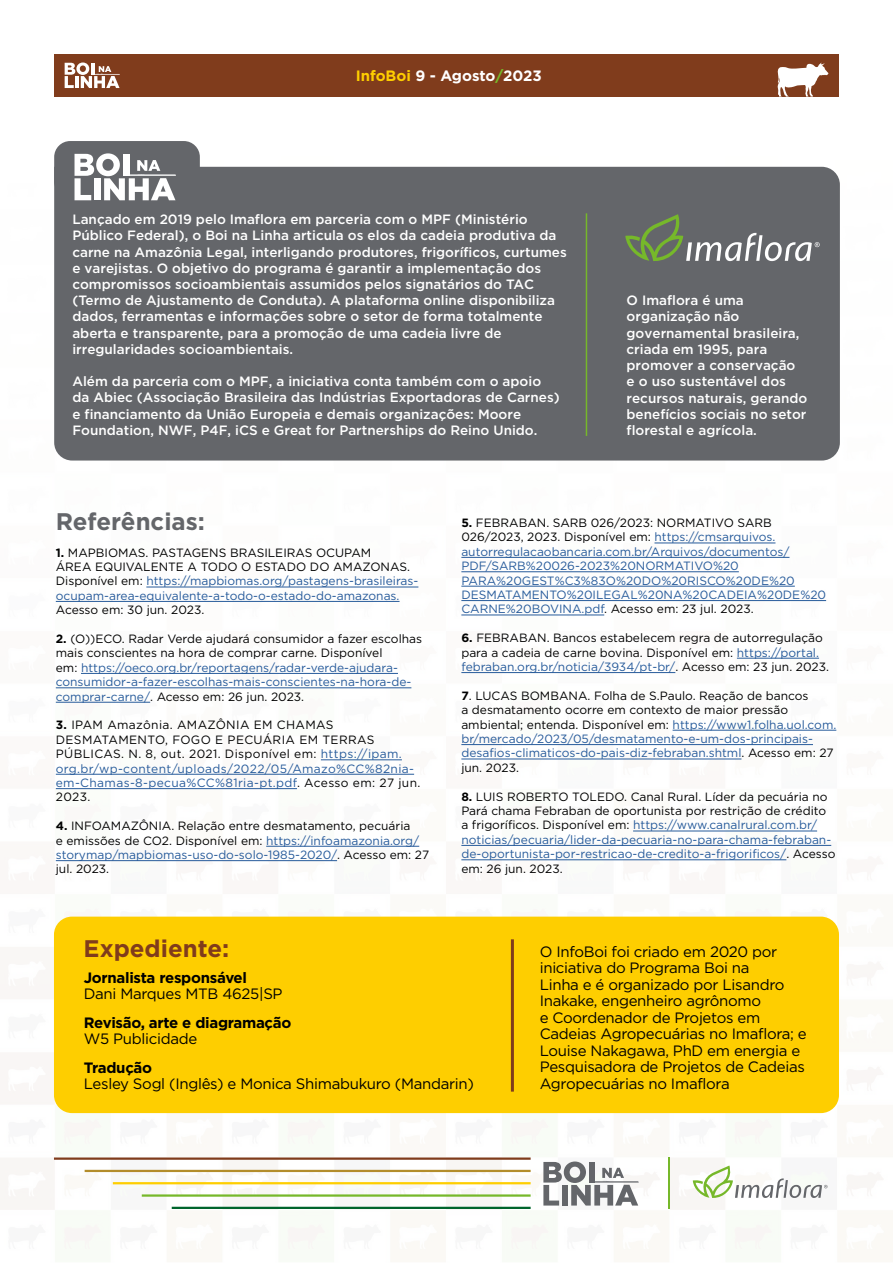
<style>
.page{position:relative;width:893px;height:1263px;background:#fff}
.page>*{position:absolute;margin:0;border:0;box-sizing:border-box;transform-origin:0 0}
.t1{font:700 24px "Gotham";color:#64666a}
.t2{font:700 24px "Gotham";color:#803c1c}
.t3{font:15px/16.5px "Gotham";letter-spacing:-.02em;color:#000}
.t4{font:700 15px "Gotham";letter-spacing:-.02em;color:#000}
.t5{font:700 15px "Gotham";color:#fff}
.t6{font:500 13.5px/16.2px "Gotham";color:#fff}
.t7{font:12px/14.4px "Gotham";color:#000}
.t8{font:12px/14.4px "Gotham";color:#275b9b}
.t9{font:12px/14.4px "Gotham";letter-spacing:.03em;color:#000}
.s1{color:#fece00}
.s2{color:#76b82a}
.s3{font-weight:700;color:#000}
.s4{color:#000}
.s5{font-weight:700}
.s6{color:#275b9b}
</style>
<div class="page">
<img style="left:0;top:141px;width:883px;height:1108px">
<div style="left:54px;top:54px;width:785px;height:43px;background:#803c1c"></div>
<svg style="left:777px;top:62px;width:51px;height:35px"></svg>
<svg style="left:65px;top:63px;width:55px;height:25px"></svg>
<div style="left:54px;top:917px;width:785px;height:196px;background:#fece00;border-radius:18px"></div>
<hr style="left:54px;top:1157px;width:477px;height:3px;background:#803c1c">
<hr style="left:85px;top:1170px;width:446px;height:2px;background:#b38d2b">
<hr style="left:113px;top:1182px;width:418px;height:2px;background:#fece00">
<hr style="left:142px;top:1194px;width:389px;height:3px;background:#76b82a">
<hr style="left:172px;top:1207px;width:359px;height:2px;background:#00652d">
<hr style="left:668px;top:1157px;width:2px;height:51px;background:#76b82a">
<svg style="left:693px;top:1165px;width:134px;height:33px"></svg>
<svg style="left:543px;top:1161px;width:96px;height:44px"></svg>
<div style="left:54px;top:167px;width:786px;height:293px;background:#64666a"></div>
<div style="left:54px;top:141px;width:146px;height:56px;background:#64666a;border-radius:16px"></div>
<svg style="left:625px;top:214px;width:195px;height:47px;background:#757c74"></svg>
<svg style="left:75px;top:153px;width:101px;height:47px"></svg>
<hr style="left:586px;top:213px;width:1px;height:223px;background:#76b82a">
<hr style="left:146px;top:587px;width:272px;height:1px;background:#275b9b">
<hr style="left:56px;top:601px;width:343px;height:1px;background:#275b9b">
<hr style="left:81px;top:673px;width:317px;height:1px;background:#275b9b">
<hr style="left:56px;top:687px;width:355px;height:1px;background:#275b9b">
<hr style="left:56px;top:702px;width:94px;height:1px;background:#275b9b">
<hr style="left:321px;top:759px;width:81px;height:1px;background:#275b9b">
<hr style="left:56px;top:774px;width:358px;height:1px;background:#275b9b">
<hr style="left:56px;top:788px;width:241px;height:1px;background:#275b9b">
<hr style="left:266px;top:846px;width:153px;height:1px;background:#275b9b">
<hr style="left:56px;top:860px;width:281px;height:1px;background:#275b9b">
<hr style="left:654px;top:543px;width:121px;height:1px;background:#275b9b">
<hr style="left:461px;top:557px;width:328px;height:1px;background:#275b9b">
<hr style="left:461px;top:571px;width:278px;height:1px;background:#275b9b">
<hr style="left:461px;top:586px;width:334px;height:1px;background:#275b9b">
<hr style="left:461px;top:600px;width:365px;height:1px;background:#275b9b">
<hr style="left:461px;top:615px;width:143px;height:1px;background:#275b9b">
<hr style="left:737px;top:658px;width:82px;height:1px;background:#275b9b">
<hr style="left:461px;top:672px;width:214px;height:1px;background:#275b9b">
<hr style="left:673px;top:730px;width:163px;height:1px;background:#275b9b">
<hr style="left:461px;top:744px;width:352px;height:1px;background:#275b9b">
<hr style="left:461px;top:759px;width:280px;height:1px;background:#275b9b">
<hr style="left:633px;top:831px;width:184px;height:1px;background:#275b9b">
<hr style="left:461px;top:845px;width:370px;height:1px;background:#275b9b">
<hr style="left:461px;top:859px;width:325px;height:1px;background:#275b9b">
<hr style="left:511px;top:939px;width:3px;height:152px;background:#803c1c">
<p class="t5" style="left:356px;top:66px;width:188px"><span class="s1">InfoBoi</span> 9 - Agosto<span class="s2">/</span>2023</p>
<p class="t6" style="left:72px;top:211px;width:496px">Lançado em 2019 pelo Imaflora em parceria com o MPF (Ministério Público Federal), o Boi na Linha articula os elos da cadeia produtiva da carne na Amazônia Legal, interligando produtores, frigoríficos, curtumes e varejistas. O objetivo do programa é garantir a implementação dos compromissos socioambientais assumidos pelos signatários do TAC (Termo de Ajustamento de Conduta). A plataforma online disponibiliza dados, ferramentas e informações sobre o setor de forma totalmente aberta e transparente, para a promoção de uma cadeia livre de irregularidades socioambientais.</p>
<p class="t6" style="left:72px;top:373px;width:489px">Além da parceria com o MPF, a iniciativa conta também com o apoio da Abiec (Associação Brasileira das Indústrias Exportadoras de Carnes) e financiamento da União Europeia e demais organizações: Moore Foundation, NWF, P4F, iCS e Great for Partnerships do Reino Unido.</p>
<p class="t6" style="left:627px;top:292px;width:182px">O Imaflora é uma organização não governamental brasileira, criada em 1995, para promover a conservação<br>e o uso sustentável dos recursos naturais, gerando benefícios sociais no setor florestal e agrícola.</p>
<h1 class="t1" style="left:56px;top:505px;width:151px">Referências:</h1>
<p class="t8" style="left:56px;top:545px;width:364px"><span class="s3">1.</span> <span class="s4">MAPBIOMAS. PASTAGENS BRASILEIRAS OCUPAM<br>ÁREA EQUIVALENTE A TODO O ESTADO DO AMAZONAS.<br>Disponível em:</span> https://mapbiomas.org/pastagens-brasileiras&shy;ocupam-area-equivalente-a-todo-o-estado-do-amazonas.</p>
<p class="t7" style="left:56px;top:602px;width:150px">Acesso em: 30 jun. 2023.</p>
<p class="t8" style="left:56px;top:631px;width:368px"><span class="s3">2.</span> <span class="s4">(O))ECO. Radar Verde ajudará consumidor a fazer escolhas mais conscientes na hora de comprar carne. Disponível<br>em:</span> https://oeco.org.br/reportagens/radar-verde-ajudara&shy;consumidor-a-fazer-escolhas-mais-conscientes-na-hora-de&shy;comprar-carne/<span class="s4">. Acesso em: 26 jun. 2023.</span></p>
<p class="t9" style="left:56px;top:718px;width:366px"><span class="s5">3.</span> IPAM Amazônia. AMAZÔNIA EM CHAMAS DESMATAMENTO, FOGO E PECUÁRIA EM TERRAS PÚBLICAS. N. 8, out. 2021. Disponível em: <span class="s6">https://ipam. org.br/wp-content/uploads/2022/05/Amazo%CC%82nia&shy;em-Chamas-8-pecua%CC%81ria-pt.pdf</span>. Acesso em: 27 jun.<br>2023.</p>
<p class="t7" style="left:56px;top:818px;width:375px"><span class="s5">4.</span> INFOAMAZÔNIA. Relação entre desmatamento, pecuária<br>e emissões de CO2. Disponível em: <span class="s6">https://infoamazonia.org/ storymap/mapbiomas-uso-do-solo-1985-2020/</span>. Acesso em: 27 jul. 2023.</p>
<p class="t8" style="left:461px;top:515px;width:366px"><span class="s3">5.</span> <span class="s4">FEBRABAN. SARB 026/2023: NORMATIVO SARB 026/2023, 2023. Disponível em:</span> https://cmsarquivos. autorregulacaobancaria.com.br/Arquivos/documentos/ PDF/SARB%20026-2023%20NORMATIVO%20<br>PARA%20GEST%C3%83O%20DO%20RISCO%20DE%20<br>DESMATAMENTO%20ILEGAL%20NA%20CADEIA%20DE%20<br>CARNE%20BOVINA.pdf<span class="s4">. Acesso em: 23 jul. 2023.</span></p>
<p class="t7" style="left:461px;top:630px;width:369px"><span class="s5">6.</span> FEBRABAN. Bancos estabelecem regra de autorregulação para a cadeia de carne bovina. Disponível em: <span class="s6">https://portal. febraban.org.br/noticia/3934/pt-br/</span>. Acesso em: 23 jun. 2023.</p>
<p class="t7" style="left:461px;top:688px;width:376px"><span class="s5">7</span>. LUCAS BOMBANA. Folha de S.Paulo. Reação de bancos<br>a desmatamento ocorre em contexto de maior pressão ambiental; entenda. Disponível em: <span class="s6">https://www1.folha.uol.com. br/mercado/2023/05/desmatamento-e-um-dos-principais&shy;desafios-climaticos-do-pais-diz-febraban.shtml</span>. Acesso em: 27 jun. 2023.</p>
<p class="t7" style="left:461px;top:789px;width:376px"><span class="s5">8.</span> LUIS ROBERTO TOLEDO. Canal Rural. Líder da pecuária no Pará chama Febraban de oportunista por restrição de crédito a frigoríficos. Disponível em: <span class="s6">https://www.canalrural.com.br/ noticias/pecuaria/lider-da-pecuaria-no-para-chama-febraban&shy;de-oportunista-por-restricao-de-credito-a-frigorificos/</span>. Acesso em: 26 jun. 2023.</p>
<h1 class="t2" style="left:84px;top:933px;width:147px">Expediente:</h1>
<p class="t4" style="left:84px;top:967px;width:165px">Jornalista responsável</p>
<p class="t3" style="left:84px;top:985px;width:200px">Dani Marques MTB 4625|SP</p>
<p class="t4" style="left:84px;top:1012px;width:209px">Revisão, arte e diagramação</p>
<p class="t3" style="left:84px;top:1030px;width:115px">W5 Publicidade</p>
<p class="t4" style="left:84px;top:1057px;width:70px">Tradução</p>
<p class="t3" style="left:84px;top:1075px;width:392px">Lesley Sogl (Inglês) e Monica Shimabukuro (Mandarin)</p>
<p class="t3" style="left:540px;top:943px;width:269px">O InfoBoi foi criado em 2020 por iniciativa do Programa Boi na<br>Linha e é organizado por Lisandro<br>Inakake, engenheiro agrônomo<br>e Coordenador de Projetos em<br>Cadeias Agropecuárias no Imaflora; e<br>Louise Nakagawa, PhD em energia e<br>Pesquisadora de Projetos de Cadeias<br>Agropecuárias no Imaflora</p>
</div>
